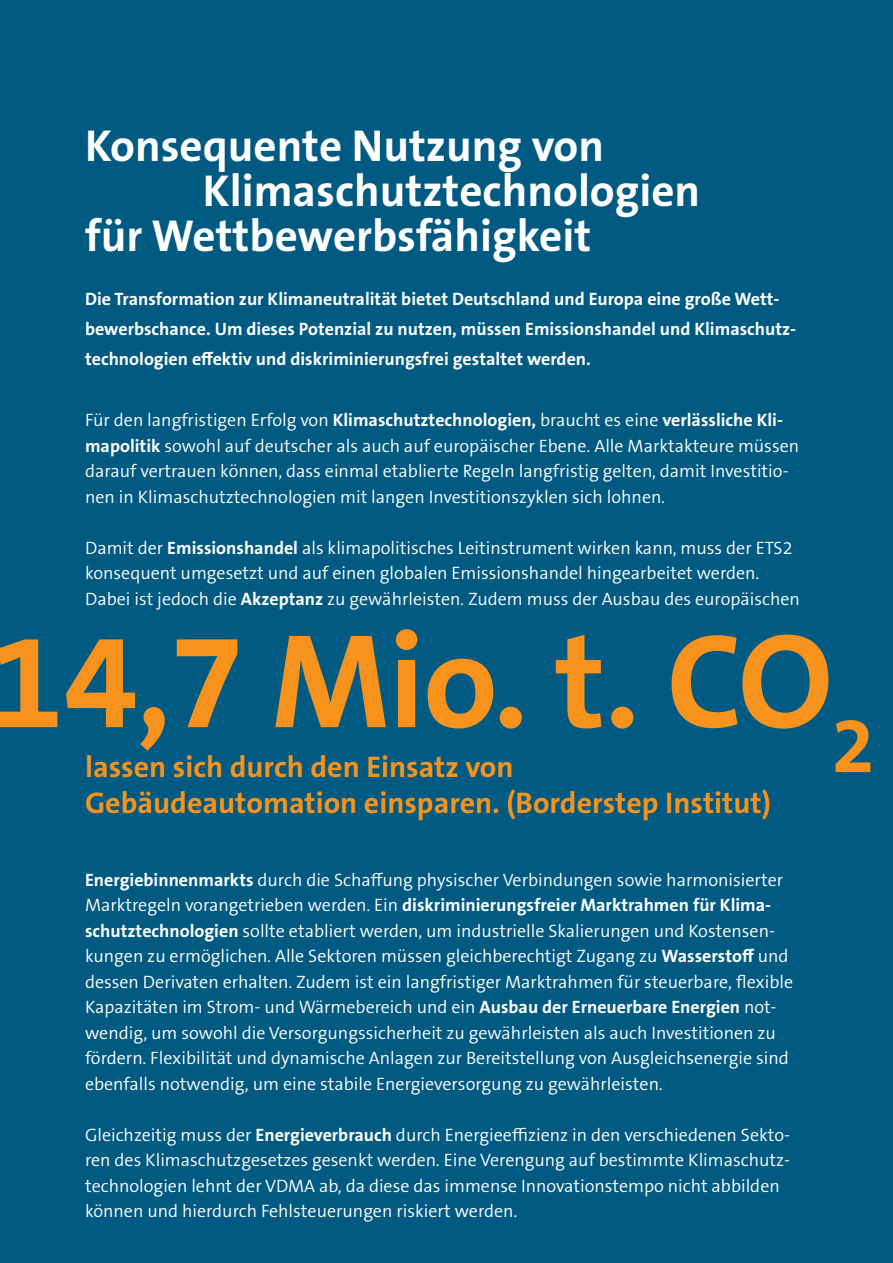
<style>
.page{position:relative;width:893px;height:1263px;background:#005a81}
.page>*{position:absolute;margin:0;border:0;box-sizing:border-box;transform-origin:0 0}
.t1{font:700 135px "The Sans B Plus W7";letter-spacing:-.01em;color:#f7931d}
.t2{font:700 78.75px "The Sans B Plus W7";color:#f7931d}
.t3{font:700 45px "The Sans B Plus W7";color:#fff}
.t4{font:700 30px "The Sans B Plus W7";color:#f7931d}
.t5{font:300 18px/25.5px "The Sans B Plus W4";color:#fff}
.t6{font:700 18px/30px "The Sans B Plus W7";color:#fff}
.s1{font-family:"The Sans B Plus W7";font-weight:700}
.s2{font-family:"The Sans B Plus W4";font-weight:300}
</style>
<div class="page">
<h3 class="t3" style="left:85px;top:117px;width:521px">Konsequente Nutzung von</h3>
<h3 class="t3" style="left:203px;top:162px;width:499px">Klimaschutztechnologien</h3>
<h3 class="t3" style="left:85px;top:207px;width:508px">für Wettbewerbsfähigkeit</h3>
<p class="t6" style="left:85px;top:284px;width:713px">Die Transformation zur Klimaneutralität bietet Deutschland und Europa eine große Wett&shy;bewerbschance. Um dieses Potenzial zu nutzen, müssen Emissionshandel und Klimaschutz&shy;technologien effektiv und diskriminierungsfrei gestaltet werden.</p>
<p class="t5" style="left:85px;top:408px;width:716px">Für den langfristigen Erfolg von <span class="s1">Klimaschutztechnologien,</span> braucht es eine <span class="s1">verlässliche Kli&shy;mapolitik</span> sowohl auf deutscher als auch auf europäischer Ebene. Alle Marktakteure müssen darauf vertrauen können, dass einmal etablierte Regeln langfristig gelten, damit Investitio&shy;nen in Klimaschutztechnologien mit langen Investitionszyklen sich lohnen.</p>
<p class="t5" style="left:85px;top:535px;width:716px">Damit der <span class="s1">Emissionshandel</span> als klimapolitisches Leitinstrument wirken kann, muss der ETS2 konsequent umgesetzt und auf einen globalen Emissionshandel hingearbeitet werden.<br>Dabei ist jedoch die <span class="s1">Akzeptanz</span> zu gewährleisten. Zudem muss der Ausbau des europäischen</p>
<h1 class="t1" style="left:-11px;top:595px;width:845px">14,7 Mio. t. CO</h1>
<h3 class="t4" style="left:85px;top:748px;width:430px">lassen sich durch den Einsatz von</h3>
<h2 class="t2" style="left:831px;top:695px;width:45px">2</h2>
<h3 class="t4" style="left:85px;top:784px;width:687px">Gebäudeautomation einsparen. (Borderstep Institut)</h3>
<p class="t5" style="left:85px;top:867px;width:700px"><span class="s1">Energiebinnenmarkts</span> durch die Schaffung physischer Verbindungen sowie harmonisierter</p>
<p class="t6" style="left:85px;top:890px;width:688px"><span class="s2">Marktregeln vorangetrieben werden. Ein</span> diskriminierungsfreier Marktrahmen für Klima-</p>
<p class="t5" style="left:85px;top:918px;width:710px"><span class="s1">schutztechnologien</span> sollte etabliert werden, um industrielle Skalierungen und Kostensen&shy;kungen zu ermöglichen. Alle Sektoren müssen gleichberechtigt Zugang zu <span class="s1">Wasserstoff</span> und dessen Derivaten erhalten. Zudem ist ein langfristiger Marktrahmen für steuerbare, flexible Kapazitäten im Strom- und Wärmebereich und ein <span class="s1">Ausbau der Erneuerbare Energien</span> not&shy;wendig, um sowohl die Versorgungssicherheit zu gewährleisten als auch Investitionen zu fördern. Flexibilität und dynamische Anlagen zur Bereitstellung von Ausgleichsenergie sind ebenfalls notwendig, um eine stabile Energieversorgung zu gewährleisten.</p>
<p class="t5" style="left:85px;top:1122px;width:706px">Gleichzeitig muss der <span class="s1">Energieverbrauch</span> durch Energieeffizienz in den verschiedenen Sekto&shy;ren des Klimaschutzgesetzes gesenkt werden. Eine Verengung auf bestimmte Klimaschutz&shy;technologien lehnt der VDMA ab, da diese das immense Innovationstempo nicht abbilden können und hierdurch Fehlsteuerungen riskiert werden.</p>
</div>
